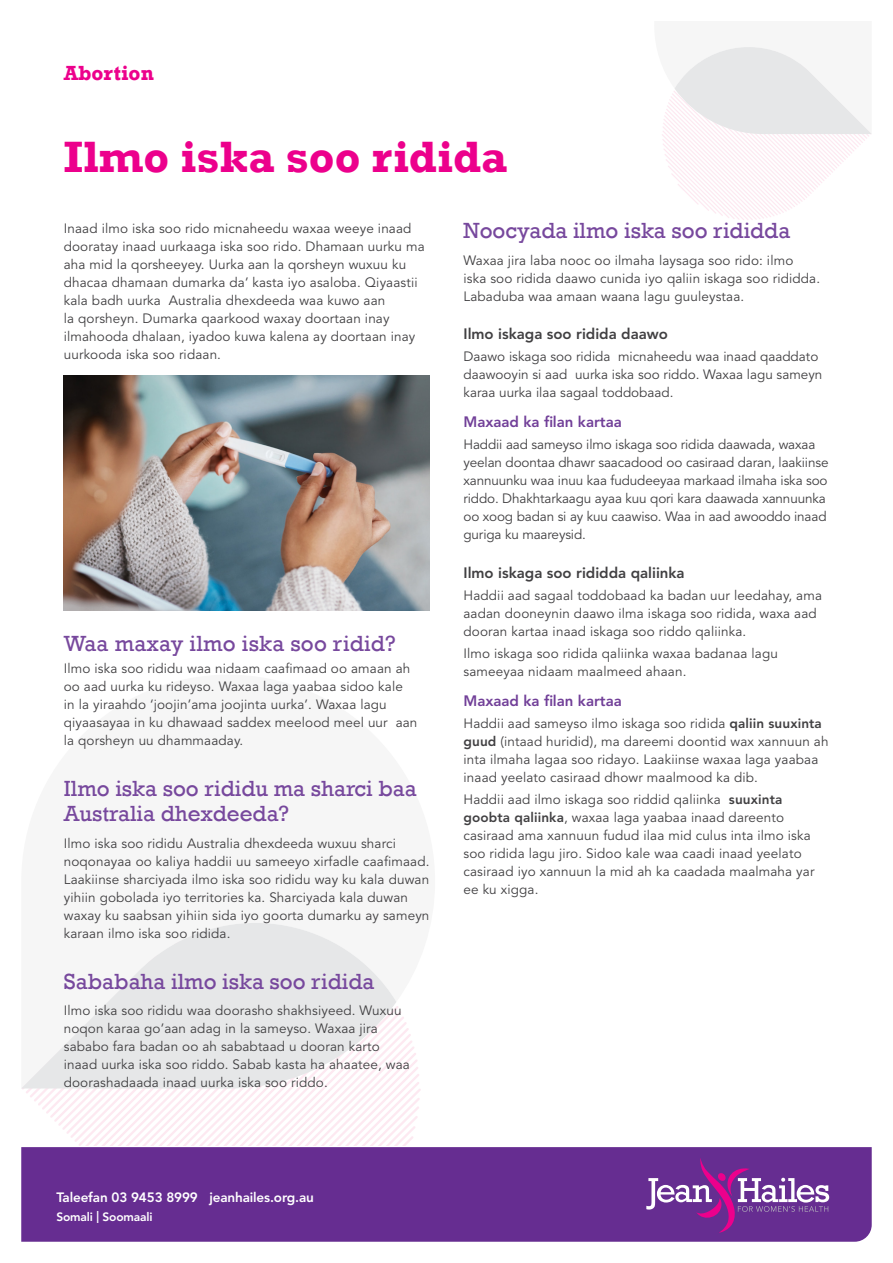
<style>
.page{position:relative;width:893px;height:1263px;background:#fff}
.page>*{position:absolute;margin:0;border:0;box-sizing:border-box;transform-origin:0 0}
.t1{font:700 45px "Rockwell";color:#ec008c}
.t2{font:22.5px/25.5px "Rockwell";color:#77489d}
.t3{font:700 21px "Rockwell";color:#ec008c}
.t4{font:800 15px "Avenir LT Std";color:#414042}
.t5{font:800 15px "Avenir LT Std";color:#713f98}
.t6{font:13.5px/18px "Avenir LT Std";letter-spacing:.01em;color:#414042}
.t7{font:13.5px/18px "Avenir LT Std";letter-spacing:-.01em;color:#414042}
.t8{font:800 13.5px "Avenir LT Std";letter-spacing:-.01em;color:#fff}
.t9{font:800 12px "Avenir LT Std";letter-spacing:-.01em;color:#fff}
.s1{font-weight:800}
</style>
<div class="page">
<div style="left:21px;top:1147px;width:851px;height:95px;background:#662d91"></div>
<svg style="left:646px;top:1157px;width:183px;height:76px;background:#7e429d"></svg>
<svg style="left:22px;top:1088px;width:399px;height:57px"></svg>
<svg style="left:22px;top:923px;width:374px;height:165px;fill:#e6e7e8"></svg>
<svg style="left:662px;top:47px;width:210px;height:173px"></svg>
<img style="left:64px;top:376px;width:365px;height:234px">
<h3 class="t3" style="left:64px;top:60px;width:91px">Abortion</h3>
<h1 class="t1" style="left:64px;top:129px;width:445px">Ilmo iska soo ridida</h1>
<p class="t6" style="left:64px;top:220px;width:362px">Inaad ilmo iska soo rido micnaheedu waxaa weeye inaad dooratay inaad uurkaaga iska soo rido. Dhamaan uurku ma aha mid la qorsheeyey. Uurka aan la qorsheyn wuxuu ku dhacaa dhamaan dumarka da’ kasta iyo asaloba. Qiyaastii kala badh uurka Australia dhexdeeda waa kuwo aan<br>la qorsheyn. Dumarka qaarkood waxay doortaan inay ilmahooda dhalaan, iyadoo kuwa kalena ay doortaan inay uurkooda iska soo ridaan.</p>
<h2 class="t2" style="left:64px;top:631px;width:333px">Waa maxay ilmo iska soo ridid?</h2>
<p class="t6" style="left:64px;top:660px;width:355px">Ilmo iska soo rididu waa nidaam caafimaad oo amaan ah oo aad uurka ku rideyso. Waxaa laga yaabaa sidoo kale<br>in la yiraahdo ‘joojin’ama joojinta uurka’. Waxaa lagu qiyaasayaa in ku dhawaad saddex meelood meel uur aan la qorsheyn uu dhammaaday.</p>
<h2 class="t2" style="left:64px;top:776px;width:355px">Ilmo iska soo rididu ma sharci baa<br>Australia dhexdeeda?</h2>
<p class="t6" style="left:64px;top:835px;width:367px">Ilmo iska soo rididu Australia dhexdeeda wuxuu sharci noqonayaa oo kaliya haddii uu sameeyo xirfadle caafimaad.<br>Laakiinse sharciyada ilmo iska soo rididu way ku kala duwan yihiin gobolada iyo territories ka. Sharciyada kala duwan waxay ku saabsan yihiin sida iyo goorta dumarku ay sameyn karaan ilmo iska soo ridida.</p>
<h2 class="t2" style="left:64px;top:969px;width:312px">Sababaha ilmo iska soo ridida</h2>
<p class="t6" style="left:64px;top:1002px;width:348px">Ilmo iska soo rididu waa doorasho shakhsiyeed. Wuxuu noqon karaa go’aan adag in la sameyso. Waxaa jira sababo fara badan oo ah sababtaad u dooran karto inaad uurka iska soo riddo. Sabab kasta ha ahaatee, waa doorashadaada inaad uurka iska soo riddo.</p>
<h2 class="t2" style="left:463px;top:218px;width:328px">Noocyada ilmo iska soo rididda</h2>
<p class="t6" style="left:463px;top:251px;width:358px">Waxaa jira laba nooc oo ilmaha laysaga soo rido: ilmo<br>iska soo ridida daawo cunida iyo qaliin iskaga soo rididda.<br>Labaduba waa amaan waana lagu guuleystaa.</p>
<p class="t4" style="left:463px;top:325px;width:206px">Ilmo iskaga soo ridida daawo</p>
<p class="t6" style="left:463px;top:348px;width:360px">Daawo iskaga soo ridida micnaheedu waa inaad qaaddato daawooyin si aad uurka iska soo riddo. Waxaa lagu sameyn karaa uurka ilaa sagaal toddobaad.</p>
<p class="t5" style="left:463px;top:413px;width:160px">Maxaad ka filan kartaa</p>
<p class="t7" style="left:463px;top:436px;width:367px">Haddii aad sameyso ilmo iskaga soo ridida daawada, waxaa yeelan doontaa dhawr saacadood oo casiraad daran, laakiinse xannuunku waa inuu kaa fududeeyaa markaad ilmaha iska soo riddo. Dhakhtarkaagu ayaa kuu qori kara daawada xannuunka oo xoog badan si ay kuu caawiso. Waa in aad awooddo inaad guriga ku maareysid.</p>
<p class="t4" style="left:463px;top:563px;width:223px">Ilmo iskaga soo rididda qaliinka</p>
<p class="t6" style="left:463px;top:586px;width:360px">Haddii aad sagaal toddobaad ka badan uur leedahay, ama aadan dooneynin daawo ilma iskaga soo ridida, waxa aad dooran kartaa inaad iskaga soo riddo qaliinka.</p>
<p class="t6" style="left:463px;top:645px;width:316px">Ilmo iskaga soo ridida qaliinka waxaa badanaa lagu sameeyaa nidaam maalmeed ahaan.</p>
<p class="t5" style="left:463px;top:692px;width:160px">Maxaad ka filan kartaa</p>
<p class="t6" style="left:463px;top:715px;width:366px">Haddii aad sameyso ilmo iskaga soo ridida <span class="s1">qaliin suuxinta guud</span> (intaad huridid), ma dareemi doontid wax xannuun ah inta ilmaha lagaa soo ridayo. Laakiinse waxaa laga yaabaa inaad yeelato casiraad dhowr maalmood ka dib.</p>
<p class="t6" style="left:463px;top:791px;width:353px">Haddii aad ilmo iskaga soo riddid qaliinka <span class="s1">suuxinta goobta qaliinka</span>, waxaa laga yaabaa inaad dareento casiraad ama xannuun fudud ilaa mid culus inta ilmo iska soo ridida lagu jiro. Sidoo kale waa caadi inaad yeelato casiraad iyo xannuun la mid ah ka caadada maalmaha yar ee ku xigga.</p>
<p class="t8" style="left:56px;top:1189px;width:259px">Taleefan 03 9453 8999 jeanhailes.org.au</p>
<p class="t9" style="left:56px;top:1210px;width:98px">Somali | Soomaali</p>
</div>
